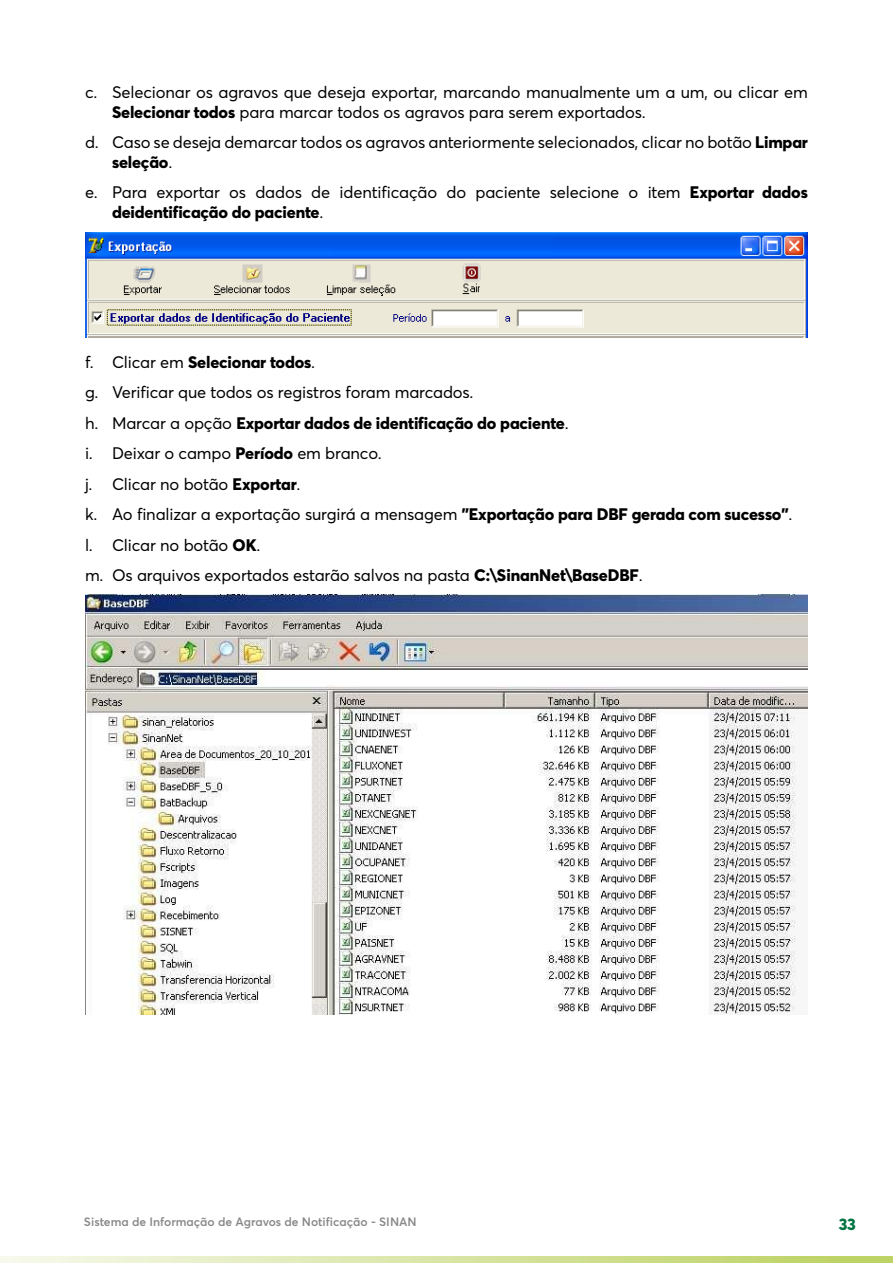
<style>
.page{position:relative;width:893px;height:1263px;background:#fff}
.page>*{position:absolute;margin:0;border:0;box-sizing:border-box;transform-origin:0 0}
.t1{font:16.5px/30.5px "Averta";letter-spacing:-.01em;color:#000}
.t2{font:800 16.5px "Averta";color:#007442}
.t3{font:600 12px "Averta";color:#878787}
.s1{font-weight:800}
</style>
<div class="page">
<svg style="left:0;top:1256px;width:893px;height:7px;background:#d8e4a5"></svg>
<img style="left:85px;top:232px;width:723px;height:105px">
<img style="left:85px;top:595px;width:723px;height:419px">
<p class="t1" style="left:112px;top:82px;width:697px;line-height:19.8px;text-indent:-27px">c. Selecionar os agravos que deseja exportar, marcando manualmente um a um, ou clicar em<br><span class="s1">Selecionar todos</span> para marcar todos os agravos para serem exportados.</p>
<p class="t1" style="left:112px;top:132px;width:697px;line-height:19.8px;text-indent:-27px">d. Caso se deseja demarcar todos os agravos anteriormente selecionados, clicar no botão <span class="s1">Limpar seleção</span>.</p>
<p class="t1" style="left:112px;top:183px;width:697px;line-height:19.8px;text-indent:-27px">e. Para exportar os dados de identificação do paciente selecione o item <span class="s1">Exportar dados deidentificação do paciente</span>.</p>
<p class="t1" style="left:85px;top:347px;width:709px">f. Clicar em <span class="s1">Selecionar todos</span>.<br>g. Verificar que todos os registros foram marcados.<br>h. Marcar a opção <span class="s1">Exportar dados de identificação do paciente</span>.<br>i. Deixar o campo <span class="s1">Período</span> em branco.<br>j. Clicar no botão <span class="s1">Exportar</span>.<br>k. Ao finalizar a exportação surgirá a mensagem <span class="s1">"Exportação para DBF gerada com sucesso"</span>. l. Clicar no botão <span class="s1">OK</span>.<br>m. Os arquivos exportados estarão salvos na pasta <span class="s1">C:\SinanNet\BaseDBF</span>.</p>
<p class="t3" style="left:84px;top:1214px;width:334px">Sistema de Informação de Agravos de Notificação - SINAN</p>
<p class="t2" style="left:839px;top:1214px;width:19px">33</p>
</div>
